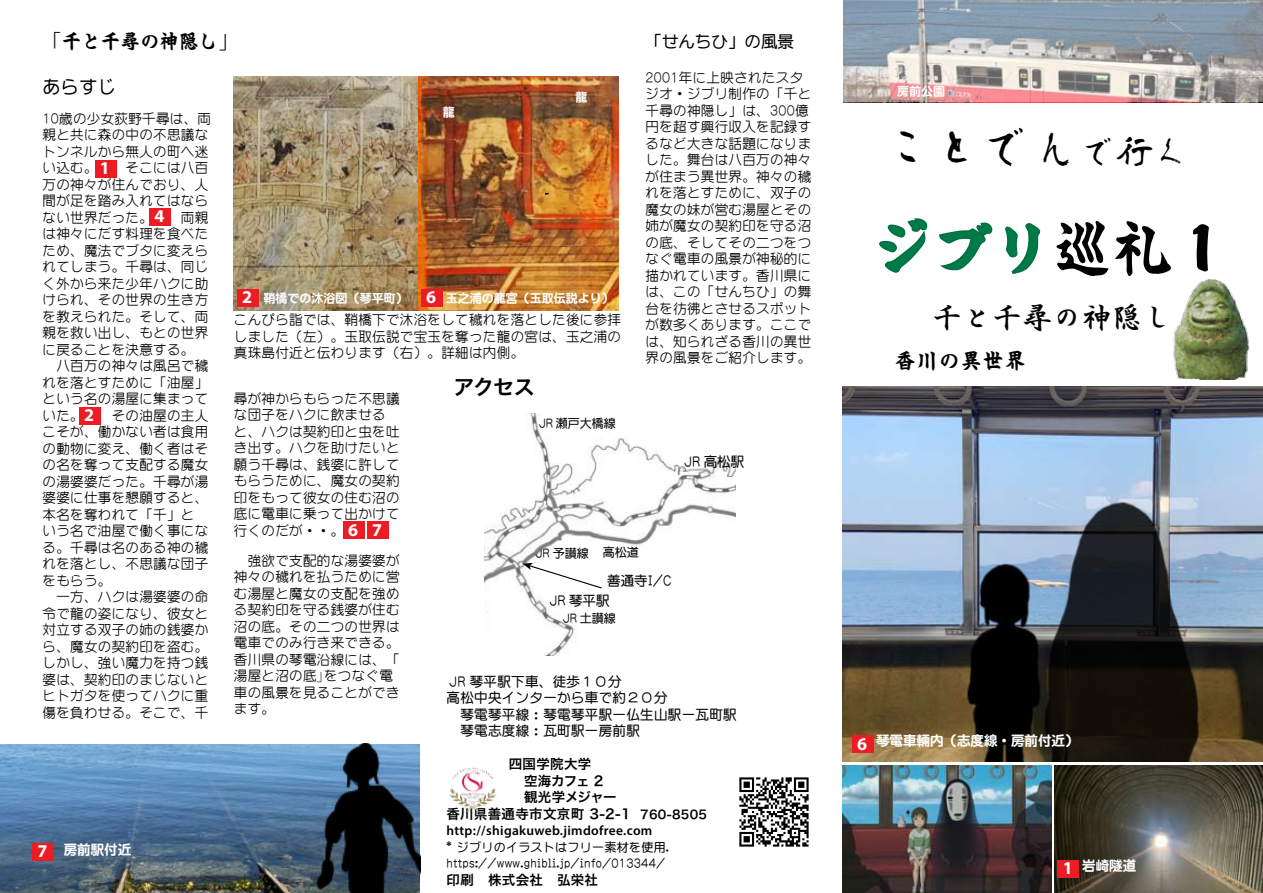
<style>
.page{position:relative;width:1263px;height:893px;background:#fff}
.page>*{position:absolute;margin:0;border:0;box-sizing:border-box;transform-origin:0 0}
.t1{font:60px "Kaisho MAAR";color:#007b48}
.t2{font:49.5px "aoyagireisyosimo";color:#000}
.t3{font:30px "FG Arisawa Futo Kaisho";color:#000}
.t4{font:21px "Kaisho MAAR";letter-spacing:.05em;color:#000}
.t5{font:21px "Hira Kaku Pro W6";color:#000}
.t6{font:19.5px "Kaisho MAAR";color:#000}
.t7{font:700 18px "Myriad Pro";color:#fff}
.t8{font:18px "FGP Maru Gothic Ca M";color:#000}
.t9{font:16.5px "FGP Maru Gothic Ca M";color:#000}
.t10{font:13.5px/16.5px "FGP Maru Gothic Ca L";letter-spacing:.025em;color:#000}
.t11{font:13.5px/16.5px "FGP Maru Gothic Ca M";letter-spacing:.025em;color:#000}
.t12{font:13.5px "Hira Kaku Pro W6";letter-spacing:.025em;color:#000}
.t13{font:600 13.5px "Myriad Pro";letter-spacing:.025em;color:#000}
.t14{font:13.5px "FGP Maru Gothic Ca U";color:#fff}
.t15{font:13.5px "Hira Kaku Pro W6";letter-spacing:-.025em;color:#000}
.t16{font:12px/16.5px "FGP Maru Gothic Ca M";letter-spacing:.025em;color:#000}
.t17{font:12px "FGP Maru Gothic Ca U";color:#fff}
.s1{font-family:"Koz Min Pro"}
.s2{font-size:12px}
.s3{font-family:"Hira Kaku Pro W6";font-size:13.5px}
.s4{font-size:36px}
.s5{color:#000}
</style>
<div class="page">
<img style="left:843px;top:387px;width:420px;height:374px">
<img style="left:234px;top:77px;width:185px;height:233px">
<img style="left:843px;top:765px;width:208px;height:128px">
<img style="left:1054px;top:765px;width:209px;height:128px">
<img style="left:0;top:744px;width:281px;height:149px">
<svg style="left:843px;top:0;width:420px;height:102px;background:#a7a8ae"></svg>
<img style="left:419px;top:77px;width:200px;height:233px">
<img style="left:485px;top:413px;width:251px;height:243px">
<svg style="left:522px;top:563px;width:81px;height:26px"></svg>
<div style="left:421px;top:289px;width:21px;height:17px;background:#ed1b23"></div>
<div style="left:32px;top:844px;width:22px;height:17px;background:#ed1b23"></div>
<svg style="left:543px;top:192px;width:7px;height:4px"></svg>
<svg style="left:879px;top:218px;width:49px;height:55px"></svg>
<svg style="left:939px;top:222px;width:54px;height:49px"></svg>
<svg style="left:1005px;top:223px;width:36px;height:51px"></svg>
<img style="left:449px;top:767px;width:48px;height:46px">
<img style="left:739px;top:777px;width:70px;height:70px">
<img style="left:945px;top:486px;width:266px;height:275px">
<div style="left:95px;top:160px;width:21px;height:17px;background:#ed1b23"></div>
<div style="left:852px;top:736px;width:21px;height:17px;background:#ed1b23"></div>
<div style="left:79px;top:407px;width:21px;height:17px;background:#ed1b23"></div>
<div style="left:1058px;top:861px;width:21px;height:17px;background:#ed1b23"></div>
<div style="left:150px;top:208px;width:21px;height:17px;background:#ed1b23"></div>
<div style="left:237px;top:289px;width:21px;height:17px;background:#ed1b23"></div>
<div style="left:367px;top:522px;width:21px;height:17px;background:#ed1b23"></div>
<div style="left:343px;top:522px;width:21px;height:17px;background:#ed1b23"></div>
<img style="left:1173px;top:279px;width:77px;height:100px">
<img style="left:281px;top:743px;width:139px;height:150px">
<h3 class="t6" style="left:43px;top:32px;width:197px">「千と千尋の神隠し」</h3>
<h3 class="t8" style="left:43px;top:78px;width:75px">あらすじ</h3>
<p class="t10" style="left:43px;top:110px;width:170px">10歳の少女荻野千尋は、両親と共に森の中の不思議なトンネルから無人の町へ迷い込む。　　そこには八百万の神々が住んでおり、人間が足を踏み入れてはならない世界だった。　　両親は神々にだす料理を食べたため、魔法でブタに変えられてしまう。千尋は、同じく外から来た少年ハクに助けられ、その世界の生き方を教えられた。そして、両親を救い出し、もとの世界に戻ることを決意する。　八百万の神々は風呂で穢れを落とすために「油屋」という名の湯屋に集まっていた。　　その油屋の主人こそが、働かない者は食用の動物に変え、働く者はその名を奪って支配する魔女の湯婆婆だった。千尋が湯婆婆に仕事を懇願すると、本名を奪われて「千」という名で油屋で働く事になる。千尋は名のある神の穢れを落とし、不思議な団子をもらう。<br>　一方、ハクは湯婆婆の命令で龍の姿になり、彼女と対立する双子の姉の銭婆から、魔女の契約印を盗む。しかし、強い魔力を持つ銭婆は、契約印のまじないとヒトガタを使ってハクに重傷を負わせる。そこで、千</p>
<h3 class="t7" style="left:100px;top:156px;width:11px">1</h3>
<h3 class="t7" style="left:155px;top:204px;width:11px">4</h3>
<h3 class="t7" style="left:84px;top:403px;width:11px">2</h3>
<h3 class="t7" style="left:37px;top:840px;width:11px">7</h3>
<p class="t14" style="left:64px;top:843px;width:69px">房前駅付近</p>
<p class="t17" style="left:443px;top:106px;width:13px">龍</p>
<p class="t17" style="left:575px;top:92px;width:13px">龍</p>
<h3 class="t7" style="left:242px;top:285px;width:11px">2</h3>
<h3 class="t7" style="left:426px;top:285px;width:11px">6</h3>
<p class="t17" style="left:264px;top:292px;width:145px">鞘橋での沐浴図（琴平町）</p>
<p class="t17" style="left:446px;top:292px;width:169px">玉之浦の龍宮（玉取伝説より）</p>
<p class="t10" style="left:234px;top:312px;width:389px;text-align:justify">こんぴら詣では、鞘橋下で沐浴をして穢れを落とした後に参拝しました（左）。玉取伝説で宝玉を奪った龍の宮は、玉之浦の真珠島付近と伝わります（右）。詳細は内側。</p>
<p class="t9" style="left:645px;top:33px;width:150px">「せんちひ」の風景</p>
<p class="t10" style="left:645px;top:69px;width:167px">2001年に上映されたスタジオ・ジブリ制作の「千と千尋の神隠し」は、300億円を超す興行収入を記録するなど大きな話題になりました。舞台は八百万の神々が住まう異世界。神々の穢れを落とすために、双子の魔女の妹が営む湯屋とその姉が魔女の契約印を守る沼の底、そしてその二つをつなぐ電車の風景が神秘的に描かれています。香川県には、この「せんちひ」の舞台を彷彿とさせるスポットが数多くあります。ここでは、知られざる香川の異世界の風景をご紹介します。</p>
<p class="t10" style="left:234px;top:390px;width:167px">尋が神からもらった不思議な団子をハクに飲ませると、ハクは契約印と虫を吐き出す。ハクを助けたいと願う千尋は、銭婆に許してもらうために、魔女の契約印をもって彼女の住む沼の底に電車に乗って出かけて行くのだが・・。</p>
<p class="t10" style="left:234px;top:552px;width:167px">　強欲で支配的な湯婆婆が神々の穢れを払うために営む湯屋と魔女の支配を強める契約印を守る銭婆が住む沼の底。その二つの世界は電車でのみ行き来できる。香川県の琴電沿線には、「湯屋と沼の底<span class="s1">」</span>をつなぐ電車の風景を見ることができます。</p>
<h3 class="t7" style="left:348px;top:518px;width:36px">6 7</h3>
<h3 class="t5" style="left:453px;top:368px;width:83px">アクセス</h3>
<p class="t16" style="left:539px;top:415px;width:78px">JR 瀬戸大橋線</p>
<p class="t11" style="left:685px;top:453px;width:61px">JR 高松駅</p>
<p class="t16" style="left:536px;top:545px;width:104px">JR 予讃線 高松道</p>
<p class="t11" style="left:607px;top:573px;width:66px">善通寺I/C</p>
<p class="t11" style="left:550px;top:592px;width:61px">JR 琴平駅</p>
<p class="t16" style="left:563px;top:610px;width:54px">JR 土讃線</p>
<p class="t11" style="left:446px;top:673px;width:292px">JR 琴平駅下車、徒歩１０分<br>高松中央インターから車で約２０分<br>　琴電琴平線：琴電琴平駅ー仏生山駅ー瓦町駅　琴電志度線：瓦町駅ー房前駅</p>
<p class="t12" style="left:509px;top:752px;width:84px">四国学院大学</p>
<p class="t12" style="left:510px;top:768px;width:95px">　空海カフェ 2</p>
<p class="t15" style="left:510px;top:785px;width:108px">　観光学メジャー</p>
<p class="t12" style="left:446px;top:801px;width:262px">香川県善通寺市文京町 3-2-1 <span class="s2">760-8505</span></p>
<p class="t13" style="left:446px;top:822px;width:207px">http://shigakuweb.jimdofree.com</p>
<p class="t16" style="left:446px;top:839px;width:224px"><span class="s3">*</span> ジブリのイラストはフリー素材を使用. https://www.ghibli.jp/info/013344/</p>
<p class="t12" style="left:446px;top:867px;width:153px">印刷　株式会社　弘栄社</p>
<p class="t17" style="left:897px;top:85px;width:49px">房前公園</p>
<h2 class="t2" style="left:882px;top:121px;width:307px">ことでん<span class="s4">で行く</span></h2>
<h1 class="t1" style="left:872px;top:218px;width:361px">ジブリ<span class="s5">巡礼１</span></h1>
<h3 class="t3" style="left:932px;top:302px;width:241px">千と千尋の神隠し</h3>
<h3 class="t4" style="left:850px;top:350px;width:177px">　　香川の異世界</h3>
<h3 class="t7" style="left:857px;top:732px;width:11px">6</h3>
<p class="t14" style="left:876px;top:734px;width:204px">琴電車輛内（志度線・房前付近）</p>
<h3 class="t7" style="left:1063px;top:857px;width:11px">1</h3>
<p class="t14" style="left:1082px;top:859px;width:55px">岩崎隧道</p>
</div>
